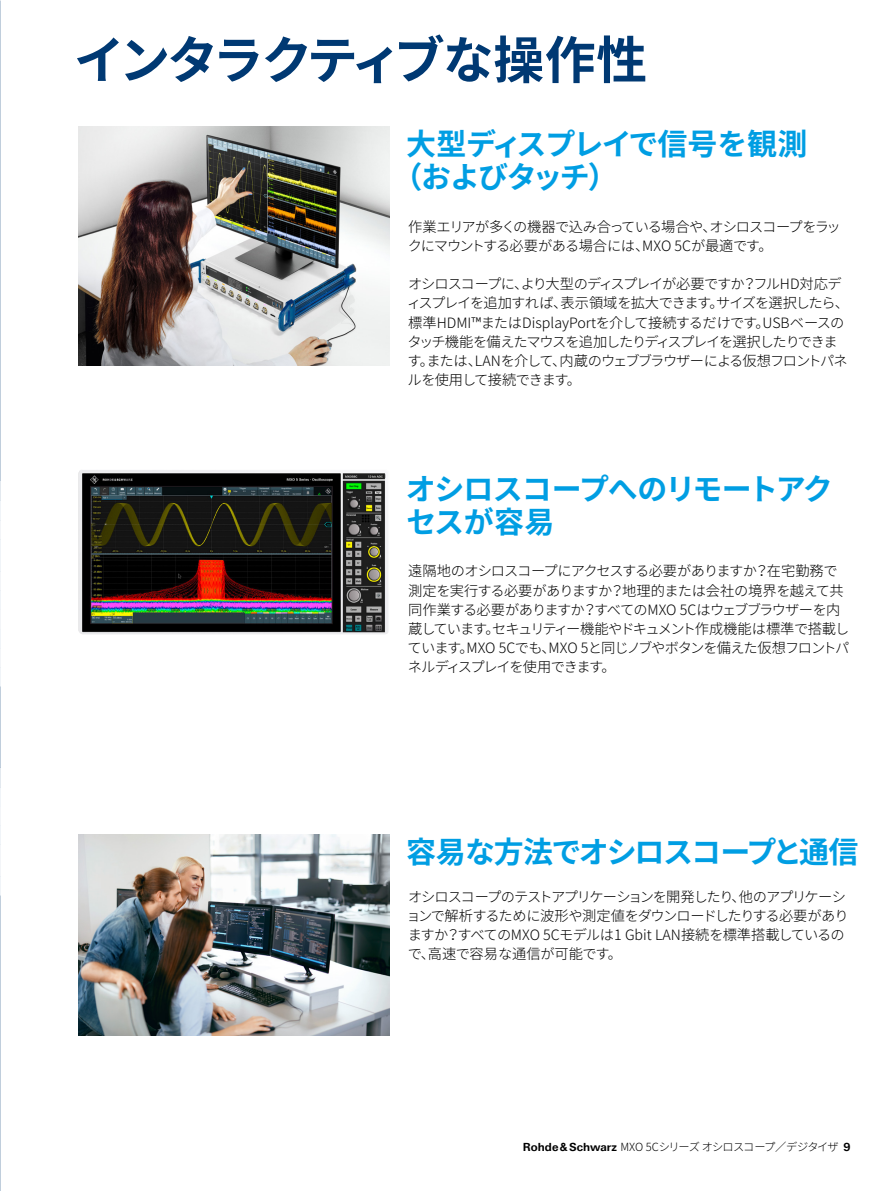
<style>
.page{position:relative;width:893px;height:1191px;background:#fff}
.page>*{position:absolute;margin:0;border:0;box-sizing:border-box;transform-origin:0 0}
.Seiten_Headline_34Pt_blau_IVZ{font:700 51px "Source Han Sans JP";letter-spacing:-.06em;color:#003973}
.Seiten_Headline_20Pt_cyan{font:700 30px/33px "Source Han Sans JP";letter-spacing:-.045em;color:#009ee3}
.Haupttext{font:300 14.25px/19.2px "Source Han Sans JP";letter-spacing:-.055em;color:#000}
.t1{font:300 11.25px "Source Han Sans JP";letter-spacing:-.075em;color:#000}
.s1{font-family:"Linotype Univers 630";font-weight:700}
</style>
<div class="page">
<img style="left:79px;top:126px;width:311px;height:240px">
<img style="left:79px;top:470px;width:309px;height:164px">
<img style="left:79px;top:834px;width:310px;height:201px">
<svg style="left:0;top:480px;width:1px;height:59px"></svg>
<svg style="left:0;top:571px;width:1px;height:115px"></svg>
<svg style="left:0;top:767px;width:1px;height:77px"></svg>
<svg style="left:0;top:876px;width:1px;height:19px"></svg>
<p class="Seiten_Headline_34Pt_blau_IVZ" style="left:74px;top:31px;width:575px">インタラクティブな操作性</p>
<p class="Seiten_Headline_20Pt_cyan" style="left:393px;top:128px;width:416px;text-indent:14px">大型ディスプレイで信号を観測（およびタッチ）</p>
<p class="Haupttext" style="left:408px;top:217px;width:434px">作業エリアが多くの機器で込み合っている場合や、オシロスコープをラックにマウントする必要がある場合には、MXO 5Cが最適です。</p>
<p class="Haupttext" style="left:407px;top:275px;width:443px">オシロスコープに、より大型のディスプレイが必要ですか？フルHD対応ディスプレイを追加すれば、表示領域を拡大できます。サイズを選択したら、標準HDMI™またはDisplayPortを介して接続するだけです。USBベースのタッチ機能を備えたマウスを追加したりディスプレイを選択したりできます。または、LANを介して、内蔵のウェブブラウザーによる仮想フロントパネルを使用して接続できます。</p>
<p class="Seiten_Headline_20Pt_cyan" style="left:406px;top:473px;width:428px">オシロスコープへのリモートアクセスが容易</p>
<p class="Haupttext" style="left:408px;top:562px;width:443px">遠隔地のオシロスコープにアクセスする必要がありますか？在宅勤務で測定を実行する必要がありますか？地理的または会社の境界を越えて共同作業する必要がありますか？すべてのMXO 5Cはウェブブラウザーを内蔵しています。セキュリティー機能やドキュメント作成機能は標準で搭載しています。MXO 5Cでも、MXO 5と同じノブやボタンを備えた仮想フロントパネルディスプレイを使用できます。</p>
<p class="Seiten_Headline_20Pt_cyan" style="left:406px;top:836px;width:454px">容易な方法でオシロスコープと通信</p>
<p class="Haupttext" style="left:406px;top:887px;width:444px">オシロスコープのテストアプリケーションを開発したり、他のアプリケーションで解析するために波形や測定値をダウンロードしたりする必要がありますか？すべてのMXO 5Cモデルは1 Gbit LAN接続を標準搭載しているので、高速で容易な通信が可能です。</p>
<p class="t1" style="left:523px;top:1140px;width:329px"><span class="s1">Rohde&amp;Schwarz</span> MXO 5Cシリーズオシロスコープ／デジタイザ <span class="s1">9</span></p>
</div>
